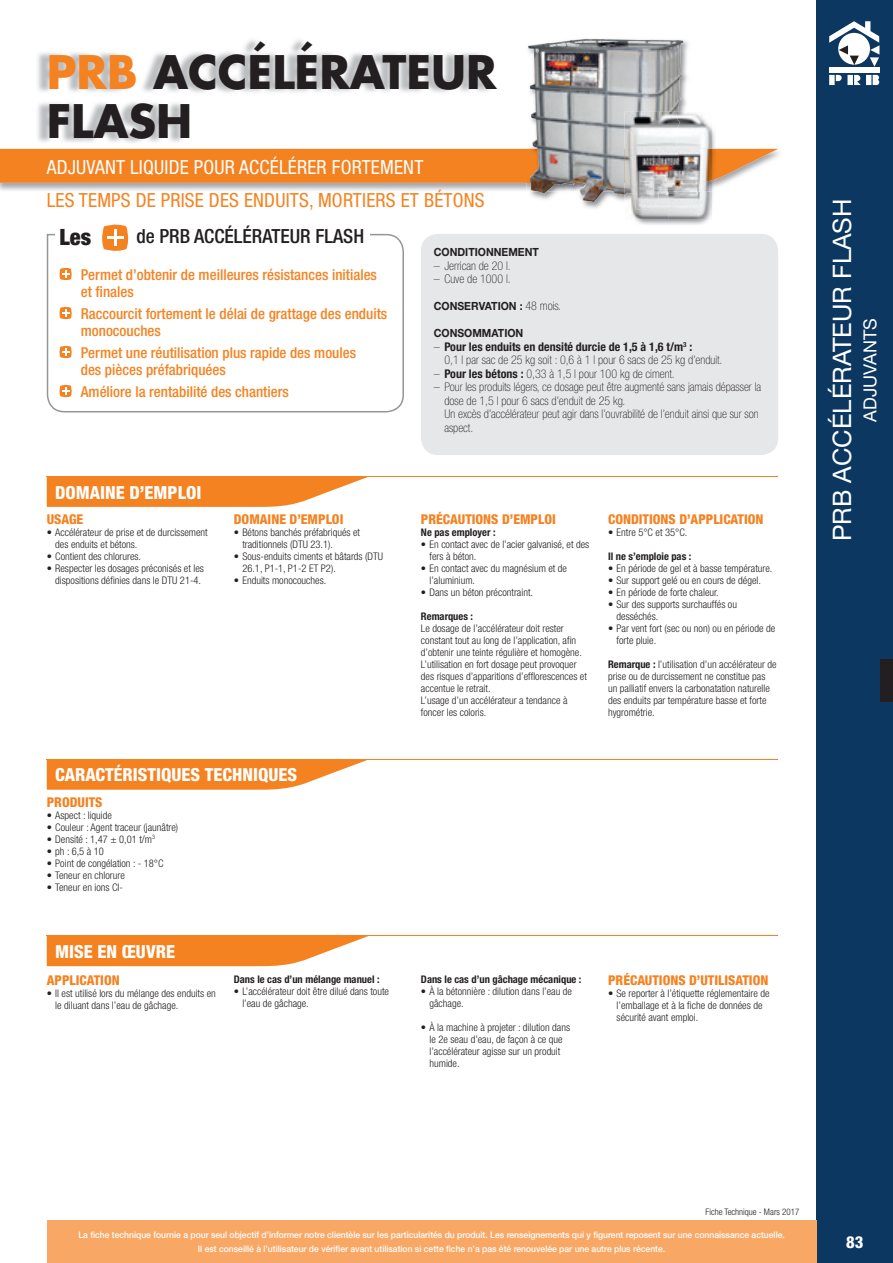
<style>
.page{position:relative;width:893px;height:1263px;background:#fff}
.page>*{position:absolute;margin:0;border:0;box-sizing:border-box;transform-origin:0 0}
.t1{font:700 45px/49.5px "Futura";color:#231f20}
.t2{font:25.5px "Helvetica Neue LT Std";color:#fff}
.t3{font:900 condensed 22.5px "Helvetica Neue LT Std";color:#231f20}
.t4{font:condensed 19.5px "Helvetica Neue";letter-spacing:.01em;color:#f58220}
.t5{font:condensed 19.5px "Helvetica Neue";letter-spacing:.01em;color:#fff}
.t6{font:500 condensed 19.5px "Helvetica Neue LT Std";color:#231f20}
.t7{font:800 condensed 18px "Helvetica Neue LT Std";color:#fff}
.t8{font:18px "Helvetica Neue LT Std";color:#fff}
.t9{font:800 condensed 16.5px "Helvetica Neue LT Std";color:#fff}
.t10{font:500 condensed 15px/16.5px "Helvetica Neue LT Std";color:#f58220}
.t11{font:800 condensed 13.5px "Helvetica Neue LT Std";color:#f58220}
.t12{font:100 condensed 12px/13.5px "Helvetica Neue";color:#231f20}
.t13{font:700 11.25px "Helvetica Neue";color:#231f20;scale:.93 1}
.t14{font:300 condensed 10.5px/12px "Helvetica Neue LT Std";color:#231f20}
.t15{font:700 condensed 10.5px "Helvetica Neue LT Std";color:#231f20}
.t16{font:500 9px/13.5px "Helvetica Neue";color:#fff;text-align:center;scale:.95 1}
.t17{font:300 condensed 9px "Helvetica Neue LT Std";color:#231f20}
.s1{color:#f58220}
.s2{font-weight:100;font-stretch:condensed;font-size:12px}
.s3{font-weight:700}
</style>
<div class="page">
<div style="left:421px;top:234px;width:357px;height:221px;background:#e6e7e9;border-radius:17px"></div>
<img style="left:37px;top:40px;width:453px;height:103px">
<svg style="left:0;top:149px;width:778px;height:34px;background:#f4882b"></svg>
<svg style="left:47px;top:234px;width:357px;height:178px"></svg>
<div style="left:55px;top:213px;width:315px;height:42px;background:#fff"></div>
<svg style="left:102px;top:224px;width:27px;height:27px"></svg>
<hr style="left:114px;top:230px;width:3px;height:16px;background:#fff">
<hr style="left:107px;top:236px;width:16px;height:3px;background:#fff">
<svg style="left:58px;top:267px;width:15px;height:14px"></svg>
<svg style="left:58px;top:306px;width:15px;height:14px"></svg>
<svg style="left:58px;top:345px;width:15px;height:14px"></svg>
<svg style="left:58px;top:384px;width:15px;height:14px"></svg>
<div style="left:816px;top:0;width:77px;height:1263px;background:#0c3761"></div>
<div style="left:47px;top:1220px;width:769px;height:43px;background:#f9a765"></div>
<svg style="left:47px;top:477px;width:321px;height:30px;background:#f6923d"></svg>
<hr style="left:47px;top:476px;width:731px;height:1px;background:#f58220">
<svg style="left:47px;top:760px;width:320px;height:30px;background:#f6923d"></svg>
<hr style="left:47px;top:759px;width:731px;height:1px;background:#f58220">
<svg style="left:47px;top:936px;width:322px;height:30px;background:#f6913c"></svg>
<hr style="left:47px;top:935px;width:731px;height:1px;background:#f58220">
<div style="left:829px;top:67px;width:50px;height:5px;background:#fff"></div>
<div style="left:829px;top:75px;width:6px;height:10px;background:#fff"></div>
<svg style="left:836px;top:75px;width:6px;height:6px"></svg>
<div style="left:847px;top:75px;width:6px;height:10px;background:#fff"></div>
<div style="left:866px;top:75px;width:5px;height:10px;background:#fff"></div>
<svg style="left:854px;top:75px;width:7px;height:10px"></svg>
<svg style="left:873px;top:75px;width:6px;height:10px"></svg>
<svg style="left:829px;top:21px;width:50px;height:46px"></svg>
<img style="left:530px;top:89px;width:15px;height:59px">
<img style="left:526px;top:148px;width:190px;height:44px">
<img style="left:526px;top:149px;width:190px;height:34px">
<img style="left:528px;top:39px;width:57px;height:50px">
<img style="left:668px;top:112px;width:44px;height:108px">
<img style="left:631px;top:210px;width:37px;height:10px">
<img style="left:679px;top:148px;width:33px;height:44px">
<img style="left:679px;top:149px;width:33px;height:34px">
<img style="left:625px;top:112px;width:54px;height:98px">
<div style="left:880px;top:659px;width:13px;height:43px;background:#231f20"></div>
<h1 class="t1" style="left:47px;top:46px;width:451px"><span class="s1">PRB</span> ACCÉLÉRATEUR<br>FLASH</h1>
<h3 class="t5" style="left:47px;top:156px;width:378px">ADJUVANT LIQUIDE POUR ACCÉLÉRER FORTEMENT</h3>
<h3 class="t4" style="left:47px;top:189px;width:439px">LES TEMPS DE PRISE DES ENDUITS, MORTIERS ET BÉTONS</h3>
<h3 class="t3" style="left:60px;top:223px;width:33px">Les</h3>
<h3 class="t6" style="left:136px;top:225px;width:229px">de PRB ACCÉLÉRATEUR FLASH</h3>
<h3 class="t10" style="left:81px;top:266px;width:298px">Permet d’obtenir de meilleures résistances initiales et finales</h3>
<h3 class="t10" style="left:81px;top:305px;width:308px">Raccourcit fortement le délai de grattage des enduits monocouches</h3>
<h3 class="t10" style="left:81px;top:344px;width:277px">Permet une réutilisation plus rapide des moules des pièces préfabriquées</h3>
<h3 class="t10" style="left:81px;top:383px;width:209px">Améliore la rentabilité des chantiers</h3>
<p class="t13" style="left:434px;top:245px;width:115px">CONDITIONNEMENT</p>
<p class="t12" style="left:434px;top:259px;width:78px">– Jerrican de 20 l.</p>
<p class="t12" style="left:434px;top:272px;width:78px">– Cuve de 1000 l.</p>
<p class="t13" style="left:434px;top:299px;width:138px">CONSERVATION : <span class="s2">48 mois.</span></p>
<p class="t13" style="left:434px;top:326px;width:98px">CONSOMMATION</p>
<p class="t12" style="left:444px;top:340px;width:280px;text-indent:-11px">– <span class="s3">Pour les enduits en densité durcie de 1,5 à 1,6 t/m</span><sup>3</sup> <span class="s3">:<br></span>0,1 l par sac de 25 kg soit : 0,6 à 1 l pour 6 sacs de 25 kg d’enduit.</p>
<p class="t12" style="left:434px;top:367px;width:243px">– <span class="s3">Pour les bétons :</span> 0,33 à 1,5 l pour 100 kg de ciment.</p>
<p class="t12" style="left:444px;top:380px;width:318px;text-indent:-11px">– Pour les produits légers, ce dosage peut être augmenté sans jamais dépasser la dose de 1,5 l pour 6 sacs d’enduit de 25 kg.<br>Un excès d’accélérateur peut agir dans l’ouvrabilité de l’enduit ainsi que sur son aspect.</p>
<h3 class="t7" style="left:55px;top:481px;width:148px">DOMAINE D’EMPLOI</h3>
<p class="t11" style="left:47px;top:511px;width:38px">USAGE</p>
<p class="t14" style="left:55px;top:526px;width:154px;text-indent:-9px">• Accélérateur de prise et de durcissement des enduits et bétons.</p>
<p class="t14" style="left:47px;top:550px;width:96px">• Contient des chlorures.</p>
<p class="t14" style="left:47px;top:562px;width:159px;text-align:center">• Respecter les dosages préconisés et les dispositions définies dans le DTU 21-4.</p>
<p class="t11" style="left:234px;top:511px;width:111px">DOMAINE D’EMPLOI</p>
<p class="t14" style="left:242px;top:526px;width:119px;text-indent:-9px">• Bétons banchés préfabriqués et traditionnels (DTU 23.1).</p>
<p class="t14" style="left:242px;top:550px;width:142px;text-indent:-9px">• Sous-enduits ciments et bâtards (DTU<br>26.1, P1-1, P1-2 ET P2).</p>
<p class="t14" style="left:234px;top:574px;width:94px">• Enduits monocouches.</p>
<h3 class="t7" style="left:55px;top:763px;width:243px">CARACT<span class="s3">É</span>RISTIQUES TECHNIQUES</h3>
<p class="t11" style="left:47px;top:794px;width:57px">PRODUITS</p>
<p class="t14" style="left:47px;top:809px;width:67px">• Aspect : liquide</p>
<p class="t14" style="left:47px;top:821px;width:133px">• Couleur : Agent traceur (jaunâtre)</p>
<p class="t14" style="left:47px;top:833px;width:110px">• Densité : 1,47 ± 0,01 t/m<sup>3</sup></p>
<p class="t14" style="left:47px;top:845px;width:59px">• ph : 6,5 à 10</p>
<p class="t14" style="left:47px;top:857px;width:118px">• Point de congélation : - 18°C</p>
<p class="t14" style="left:47px;top:869px;width:80px">• Teneur en chlorure</p>
<p class="t14" style="left:47px;top:881px;width:78px">• Teneur en ions CI-</p>
<h3 class="t7" style="left:55px;top:940px;width:121px">MISE EN ŒUVRE</h3>
<p class="t11" style="left:47px;top:972px;width:75px">APPLICATION</p>
<p class="t14" style="left:55px;top:987px;width:162px;text-indent:-9px">• Il est utilisé lors du mélange des enduits en le diluant dans l’eau de gâchage.</p>
<p class="t15" style="left:234px;top:973px;width:147px">Dans le cas d’un mélange manuel :</p>
<p class="t14" style="left:242px;top:985px;width:148px;text-indent:-9px">• L’accélérateur doit être dilué dans toute l’eau de gâchage.</p>
<p class="t11" style="left:421px;top:511px;width:136px">PRÉCAUTIONS D’EMPLOI</p>
<p class="t15" style="left:421px;top:526px;width:76px">Ne pas employer :</p>
<p class="t14" style="left:429px;top:538px;width:161px;text-indent:-9px">• En contact avec de l’acier galvanisé, et des fers à béton.</p>
<p class="t14" style="left:429px;top:562px;width:139px;text-indent:-9px">• En contact avec du magnésium et de l’aluminium.</p>
<p class="t14" style="left:421px;top:586px;width:114px">• Dans un béton précontraint.</p>
<p class="t15" style="left:421px;top:610px;width:54px">Remarques :</p>
<p class="t14" style="left:421px;top:622px;width:167px">Le dosage de l’accélérateur doit rester constant tout au long de l’application, afin d’obtenir une teinte régulière et homogène.<br>L’utilisation en fort dosage peut provoquer des risques d’apparitions d’efflorescences et accentue le retrait.<br>L’usage d’un accélérateur a tendance à foncer les coloris.</p>
<p class="t11" style="left:608px;top:511px;width:157px">CONDITIONS D’APPLICATION</p>
<p class="t14" style="left:608px;top:526px;width:81px">• Entre 5°C et 35°C.</p>
<p class="t15" style="left:608px;top:550px;width:85px">Il ne s’emploie pas :</p>
<p class="t14" style="left:608px;top:562px;width:166px">• En période de gel et à basse température.</p>
<p class="t14" style="left:608px;top:574px;width:154px">• Sur support gelé ou en cours de dégel.</p>
<p class="t14" style="left:608px;top:586px;width:112px">• En période de forte chaleur.</p>
<p class="t14" style="left:617px;top:598px;width:122px;text-indent:-9px">• Sur des supports surchauffés ou desséchés.</p>
<p class="t14" style="left:617px;top:622px;width:160px;text-indent:-9px">• Par vent fort (sec ou non) ou en période de forte pluie.</p>
<p class="t14" style="left:608px;top:658px;width:170px"><span class="s3">Remarque :</span> l’utilisation d’un accélérateur de prise ou de durcissement ne constitue pas un palliatif envers la carbonatation naturelle des enduits par température basse et forte hygrométrie.</p>
<p class="t15" style="left:421px;top:973px;width:162px">Dans le cas d’un gâchage mécanique :</p>
<p class="t14" style="left:429px;top:985px;width:144px;text-indent:-9px">• À la bétonnière : dilution dans l’eau de gâchage.</p>
<p class="t14" style="left:429px;top:1021px;width:142px;text-indent:-9px">• À la machine à projeter : dilution dans le 2e seau d’eau, de façon à ce que l’accélérateur agisse sur un produit humide.</p>
<p class="t11" style="left:608px;top:972px;width:162px">PRÉCAUTIONS D’UTILISATION</p>
<p class="t14" style="left:617px;top:987px;width:154px;text-indent:-9px">• Se reporter à l’étiquette réglementaire de l’emballage et à la fiche de données de sécurité avant emploi.</p>
<h2 class="t2" style="left:827px;top:541px;width:344px;rotate:-90deg">PRB ACCÉLÉRATEUR FLASH</h2>
<h3 class="t8" style="left:859px;top:422px;width:105px;rotate:-90deg">ADJUVANTS</h3>
<p class="t17" style="left:705px;top:1206px;width:95px">Fiche Technique - Mars 2017</p>
<p class="t16" style="left:78px;top:1228px;width:745px">La fiche technique fournie a pour seul objectif d’informer notre clientèle sur les particularités du produit. Les renseignements qui y figurent reposent sur une connaissance actuelle.<br>Il est conseillé à l’utilisateur de vérifier avant utilisation si cette fiche n’a pas été renouvelée par une autre plus récente.</p>
<h3 class="t9" style="left:846px;top:1231px;width:19px">83</h3>
</div>
